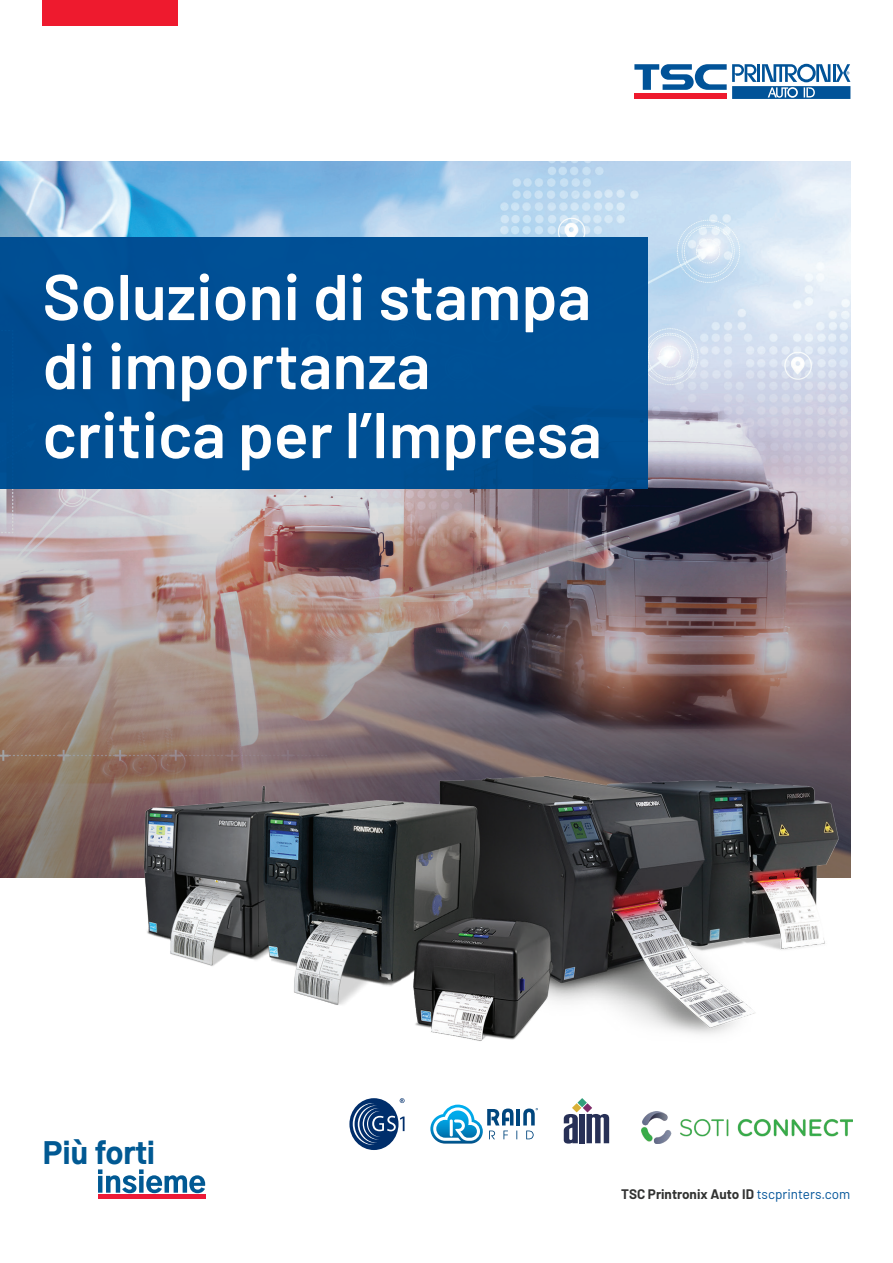
<style>
.page{position:relative;width:893px;height:1263px;background:#fff}
.page>*{position:absolute;margin:0;border:0;box-sizing:border-box;transform-origin:0 0}
.t1{font:600 64.5px/69px "Barlow";color:#fff}
.t2{font:900 28.65px "Gothic A1";letter-spacing:-.005em;color:#015993}
.t3{font:700 13.5px "Barlow";color:#323332}
.s1{font-weight:400;color:#015398}
</style>
<div class="page">
<img style="left:0;top:162px;width:850px;height:715px">
<div style="left:0;top:237px;width:648px;height:252px;background:#015398"></div>
<svg style="left:634px;top:64px;width:216px;height:35px"></svg>
<img style="left:116px;top:735px;width:735px;height:306px">
<div style="left:43px;top:0;width:135px;height:25px;background:#ee1a2e"></div>
<svg style="left:98px;top:1169px;width:107px;height:24px"></svg>
<div style="left:98px;top:1194px;width:107px;height:5px;background:#ed1a37"></div>
<svg style="left:430px;top:1104px;width:108px;height:39px"></svg>
<img style="left:641px;top:1112px;width:211px;height:31px">
<svg style="left:349px;top:1098px;width:49px;height:52px"></svg>
<svg style="left:353px;top:1098px;width:52px;height:47px"></svg>
<svg style="left:578px;top:1098px;width:9px;height:9px"></svg>
<svg style="left:564px;top:1103px;width:45px;height:40px"></svg>
<p class="t1" style="left:43px;top:257px;width:561px">Soluzioni di stampa di importanza critica per l’Impresa</p>
<p class="t2" style="left:43px;top:1129px;width:114px">Più forti</p>
<p class="t3" style="left:621px;top:1184px;width:231px">TSC Printronix Auto ID <span class="s1">tscprinters.com</span></p>
</div>
